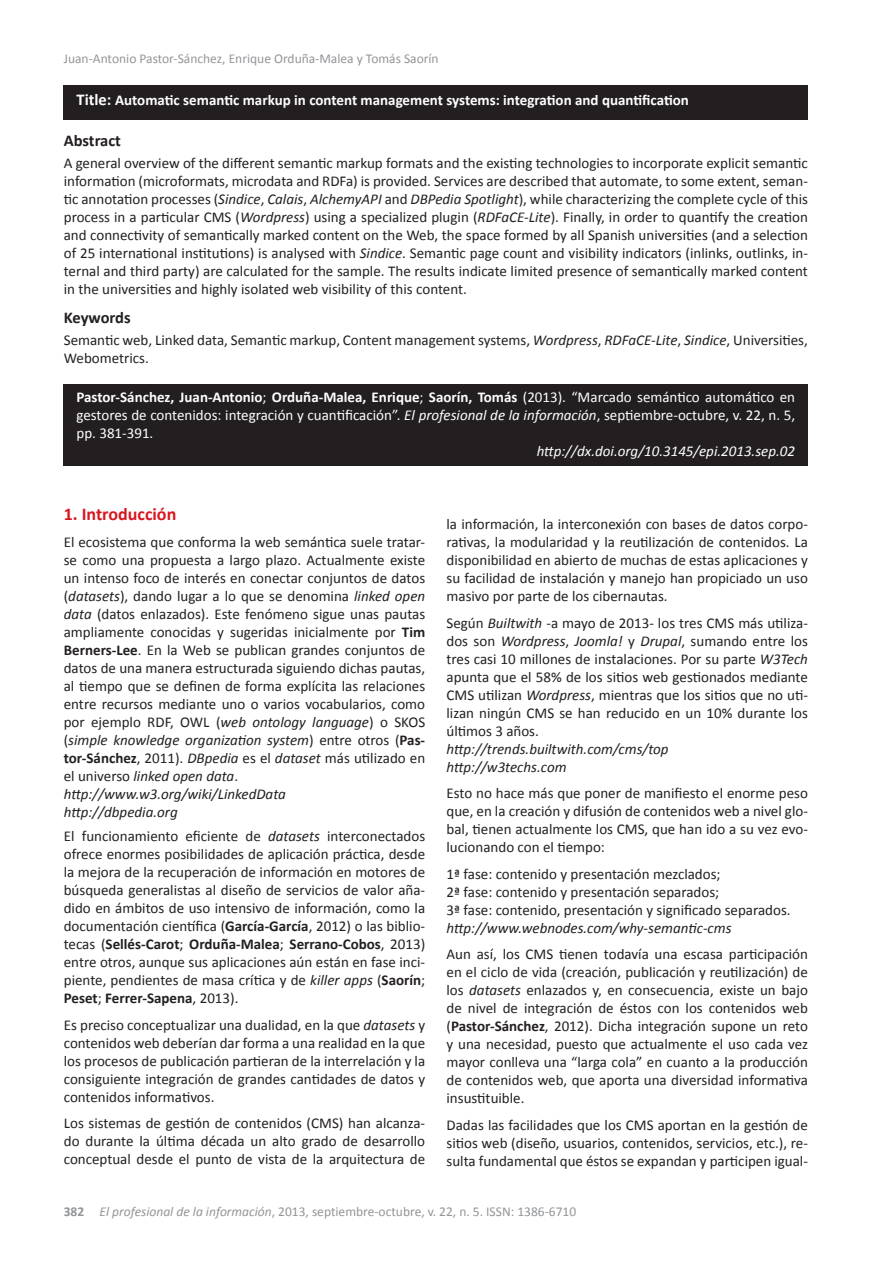
<style>
.page{position:relative;width:893px;height:1263px;background:#fff}
.page>*{position:absolute;margin:0;border:0;box-sizing:border-box;transform-origin:0 0}
.t1{font:700 18px "Calibri";color:#d7171f}
.t2{font:700 16.5px "Calibri";letter-spacing:-.005em;color:#231f20}
.t3{font:15px/18px "Calibri";color:#231f20;text-align:justify}
.t4{font:15px/18px "Calibri";color:#fff;text-align:justify}
.t5{font:italic 15px/18px "Calibri";color:#231f20}
.t6{font:700 15px "Calibri";color:#fff}
.t7{font:italic 15px "Calibri";color:#fff}
.t8{font:13.5px "Calibri";color:#939598}
.s1{font-size:16.5px}
.s2{font-style:italic}
.s3{font-weight:700}
</style>
<div class="page">
<div style="left:64px;top:85px;width:744px;height:34px;background:#231f20"></div>
<div style="left:64px;top:384px;width:744px;height:82px;background:#231f20"></div>
<p class="t8" style="left:64px;top:50px;width:376px">Juan-Antonio Pastor-Sánchez, Enrique Orduña-Malea y Tomás Saorín</p>
<p class="t6" style="left:77px;top:90px;width:614px"><span class="s1">Title:</span> Automatic semantic markup in content management systems: integration and quantification</p>
<p class="t2" style="left:64px;top:130px;width:59px">Abstract</p>
<p class="t3" style="left:64px;top:154px;width:746px">A general overview of the different semantic markup formats and the existing technologies to incorporate explicit semantic information (microformats, microdata and RDFa) is provided. Services are described that automate, to some extent, seman&shy;tic annotation processes (<span class="s2">Sindice</span>, <span class="s2">Calais</span>, <span class="s2">AlchemyAPI</span> and <span class="s2">DBPedia Spotlight</span>), while characterizing the complete cycle of this process in a particular CMS (<span class="s2">Wordpress</span>) using a specialized plugin (<span class="s2">RDFaCE-Lite</span>). Finally, in order to quantify the creation and connectivity of semantically marked content on the Web, the space formed by all Spanish universities (and a selection of 25 international institutions) is analysed with <span class="s2">Sindice</span>. Semantic page count and visibility indicators (inlinks, outlinks, in&shy;ternal and third party) are calculated for the sample. The results indicate limited presence of semantically marked content in the universities and highly isolated web visibility of this content.</p>
<p class="t2" style="left:64px;top:306px;width:68px">Keywords</p>
<p class="t3" style="left:64px;top:331px;width:746px">Semantic web, Linked data, Semantic markup, Content management systems, <span class="s2">Wordpress</span>, <span class="s2">RDFaCE-Lite</span>, <span class="s2">Sindice</span>, Universities,<br>Webometrics.</p>
<p class="t4" style="left:76px;top:388px;width:720px"><span class="s3">Pastor-Sánchez, Juan-Antonio</span>; <span class="s3">Orduña-Malea, Enrique</span>; <span class="s3">Saorín, Tomás</span> (2013). “Marcado semántico automático en gestores de contenidos: integración y cuantificación”. <span class="s2">El profesional de la información</span>, septiembre-octubre, v. 22, n. 5, pp. 381-391.</p>
<p class="t7" style="left:537px;top:441px;width:260px">http://dx.doi.org/10.3145/epi.2013.sep.02</p>
<p class="t1" style="left:64px;top:503px;width:114px">1. Introducción</p>
<p class="t3" style="left:64px;top:533px;width:363px;text-align:left">El ecosistema que conforma la web semántica suele tratar&shy;se como una propuesta a largo plazo. Actualmente existe un intenso foco de interés en conectar conjuntos de datos (<span class="s2">datasets</span>), dando lugar a lo que se denomina <span class="s2">linked open data</span> (datos enlazados). Este fenómeno sigue unas pautas ampliamente conocidas y sugeridas inicialmente por <span class="s3">Tim Berners-Lee</span>. En la Web se publican grandes conjuntos de datos de una manera estructurada siguiendo dichas pautas, al tiempo que se definen de forma explícita las relaciones entre recursos mediante uno o varios vocabularios, como por ejemplo RDF, OWL (<span class="s2">web ontology language</span>) o SKOS (<span class="s2">simple knowledge organization system</span>) entre otros (<span class="s3">Pas&shy;tor-Sánchez</span>, 2011). <span class="s2">DBpedia</span> es el <span class="s2">dataset</span> más utilizado en el universo <span class="s2">linked open data</span>. <span class="s2">http://www.w3.org/wiki/LinkedData<br>http://dbpedia.org</span></p>
<p class="t3" style="left:64px;top:827px;width:363px">El funcionamiento eficiente de <span class="s2">datasets</span> interconectados ofrece enormes posibilidades de aplicación práctica, desde la mejora de la recuperación de información en motores de búsqueda generalistas al diseño de servicios de valor aña&shy;dido en ámbitos de uso intensivo de información, como la documentación científica (<span class="s3">García-García</span>, 2012) o las biblio&shy;tecas (<span class="s3">Sellés-Carot</span>; <span class="s3">Orduña-Malea</span>; <span class="s3">Serrano-Cobos</span>, 2013) entre otros, aunque sus aplicaciones aún están en fase inci&shy;piente, pendientes de masa crítica y de <span class="s2">killer apps</span> (<span class="s3">Saorín</span>; <span class="s3">Peset</span>; <span class="s3">Ferrer-Sapena</span>, 2013).</p>
<p class="t3" style="left:64px;top:1015px;width:363px">Es preciso conceptualizar una dualidad, en la que <span class="s2">datasets</span> y contenidos web deberían dar forma a una realidad en la que los procesos de publicación partieran de la interrelación y la consiguiente integración de grandes cantidades de datos y contenidos informativos.</p>
<p class="t3" style="left:64px;top:1114px;width:363px">Los sistemas de gestión de contenidos (CMS) han alcanza&shy;do durante la última década un alto grado de desarrollo conceptual desde el punto de vista de la arquitectura de</p>
<p class="t3" style="left:446px;top:515px;width:363px">la información, la interconexión con bases de datos corpo&shy;rativas, la modularidad y la reutilización de contenidos. La disponibilidad en abierto de muchas de estas aplicaciones y su facilidad de instalación y manejo han propiciado un uso masivo por parte de los cibernautas.</p>
<p class="t3" style="left:446px;top:614px;width:363px">Según <span class="s2">Builtwith</span> -a mayo de 2013- los tres CMS más utiliza&shy;dos son <span class="s2">Wordpress</span>, <span class="s2">Joomla!</span> y <span class="s2">Drupal</span>, sumando entre los tres casi 10 millones de instalaciones. Por su parte <span class="s2">W3Tech </span>apunta que el 58% de los sitios web gestionados mediante CMS utilizan <span class="s2">Wordpress</span>, mientras que los sitios que no uti&shy;lizan ningún CMS se han reducido en un 10% durante los últimos 3 años.</p>
<p class="t5" style="left:446px;top:739px;width:224px">http://trends.builtwith.com/cms/top http://w3techs.com</p>
<p class="t3" style="left:446px;top:784px;width:363px">Esto no hace más que poner de manifiesto el enorme peso que, en la creación y difusión de contenidos web a nivel glo&shy;bal, tienen actualmente los CMS, que han ido a su vez evo&shy;lucionando con el tiempo:</p>
<p class="t3" style="left:446px;top:865px;width:346px;text-align:left">1ª fase: contenido y presentación mezclados;<br>2ª fase: contenido y presentación separados;<br>3ª fase: contenido, presentación y significado separados.</p>
<p class="t5" style="left:446px;top:918px;width:286px">http://www.webnodes.com/why-semantic-cms</p>
<p class="t3" style="left:446px;top:945px;width:363px">Aun así, los CMS tienen todavía una escasa participación en el ciclo de vida (creación, publicación y reutilización) de los <span class="s2">datasets</span> enlazados y, en consecuencia, existe un bajo de nivel de integración de éstos con los contenidos web (<span class="s3">Pastor-Sánchez</span>, 2012). Dicha integración supone un reto y una necesidad, puesto que actualmente el uso cada vez mayor conlleva una “larga cola” en cuanto a la producción de contenidos web, que aporta una diversidad informativa insustituible.</p>
<p class="t3" style="left:446px;top:1116px;width:363px">Dadas las facilidades que los CMS aportan en la gestión de sitios web (diseño, usuarios, contenidos, servicios, etc.), re&shy;sulta fundamental que éstos se expandan y participen igual-</p>
<p class="t8" style="left:64px;top:1203px;width:514px"><span class="s3">382</span> <span class="s2">El profesional de la información</span>, 2013, septiembre-octubre, v. 22, n. 5. ISSN: 1386-6710</p>
</div>
